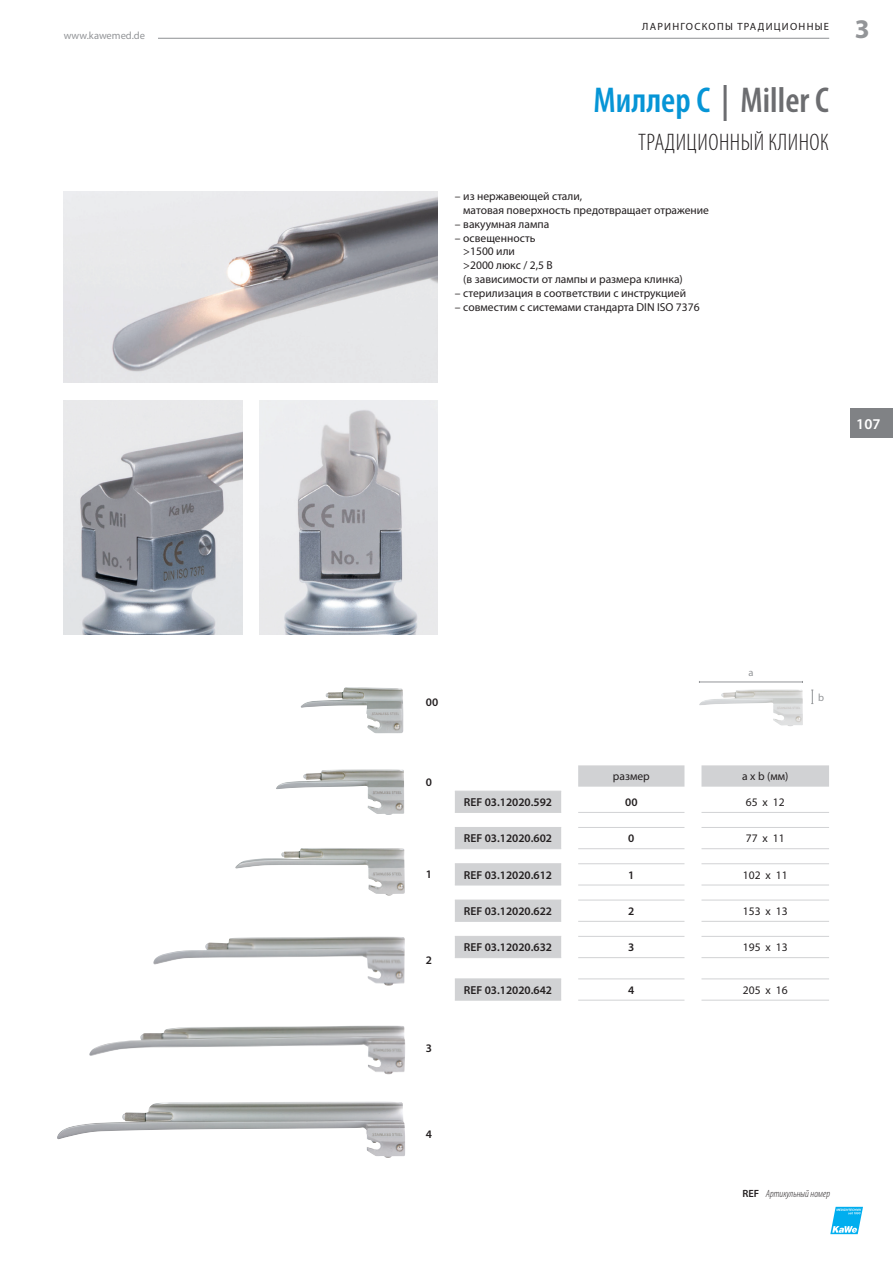
<style>
.page{position:relative;width:893px;height:1263px;background:#fff}
.page>*{position:absolute;margin:0;border:0;box-sizing:border-box;transform-origin:0 0}
.neu__24_pt__Semibold{font:600 condensed 36px "Myriad Pro";color:#6c6d70}
.t1{font:700 27px "Myriad Pro";color:#939598}
.neu__16_pt__Light_Co{font:300 condensed 24px "Myriad Pro";letter-spacing:.02em;color:#231f20}
.t2{font:600 15px "Myriad Pro";color:#fff}
._1_6_Tab{font:11.55px/13.8px "Myriad Pro";color:#231f20}
.neu__7_7_pt__Regular{font:600 11.55px "Myriad Pro";color:#231f20}
.neu__7_7_pt__Regular-2{font:11.55px "Myriad Pro";color:#231f20}
.t3{font:10.5px "Myriad Pro";letter-spacing:.12em;color:#231f20}
.t4{font:italic 300 condensed 10.5px "Myriad Pro";color:#231f20}
.t5{font:10.5px "Myriad Pro";color:#939598}
.s1{color:#0695d6}
.s2{font-weight:600;font-style:normal;font-stretch:normal}
</style>
<div class="page">
<div style="left:850px;top:408px;width:43px;height:30px;background:#808285"></div>
<img style="left:64px;top:191px;width:374px;height:192px">
<img style="left:64px;top:401px;width:178px;height:234px">
<img style="left:259px;top:401px;width:179px;height:234px">
<img style="left:153px;top:937px;width:252px;height:49px">
<img style="left:89px;top:1026px;width:316px;height:49px">
<img style="left:57px;top:1101px;width:348px;height:57px">
<img style="left:235px;top:848px;width:170px;height:48px">
<img style="left:276px;top:769px;width:128px;height:46px">
<img style="left:300px;top:687px;width:104px;height:46px">
<hr style="left:699px;top:682px;width:103px;height:1px;background:#939598">
<svg style="left:811px;top:690px;width:2px;height:14px"></svg>
<img style="left:699px;top:689px;width:104px;height:37px">
<svg style="left:455px;top:765px;width:374px;height:235px"></svg>
<hr style="left:455px;top:791px;width:106px;height:1px;background:#d1d2d4">
<hr style="left:455px;top:812px;width:106px;height:1px;background:#d1d2d4">
<hr style="left:578px;top:812px;width:106px;height:1px;background:#d1d2d4">
<hr style="left:701px;top:812px;width:128px;height:1px;background:#d1d2d4">
<hr style="left:455px;top:827px;width:106px;height:1px;background:#d1d2d4">
<hr style="left:578px;top:827px;width:106px;height:1px;background:#d1d2d4">
<hr style="left:701px;top:827px;width:128px;height:1px;background:#d1d2d4">
<hr style="left:455px;top:848px;width:106px;height:1px;background:#d1d2d4">
<hr style="left:578px;top:848px;width:106px;height:1px;background:#d1d2d4">
<hr style="left:701px;top:848px;width:128px;height:1px;background:#d1d2d4">
<hr style="left:455px;top:863px;width:106px;height:1px;background:#d1d2d4">
<hr style="left:578px;top:863px;width:106px;height:1px;background:#d1d2d4">
<hr style="left:701px;top:863px;width:128px;height:1px;background:#d1d2d4">
<hr style="left:455px;top:885px;width:106px;height:1px;background:#d1d2d4">
<hr style="left:578px;top:885px;width:106px;height:1px;background:#d1d2d4">
<hr style="left:701px;top:885px;width:128px;height:1px;background:#d1d2d4">
<hr style="left:455px;top:900px;width:106px;height:1px;background:#d1d2d4">
<hr style="left:578px;top:900px;width:106px;height:1px;background:#d1d2d4">
<hr style="left:701px;top:900px;width:128px;height:1px;background:#d1d2d4">
<hr style="left:455px;top:921px;width:106px;height:1px;background:#d1d2d4">
<hr style="left:578px;top:921px;width:106px;height:1px;background:#d1d2d4">
<hr style="left:701px;top:921px;width:128px;height:1px;background:#d1d2d4">
<hr style="left:455px;top:936px;width:106px;height:1px;background:#d1d2d4">
<hr style="left:578px;top:936px;width:106px;height:1px;background:#d1d2d4">
<hr style="left:701px;top:936px;width:128px;height:1px;background:#d1d2d4">
<hr style="left:455px;top:957px;width:106px;height:1px;background:#d1d2d4">
<hr style="left:578px;top:957px;width:106px;height:1px;background:#d1d2d4">
<hr style="left:701px;top:957px;width:128px;height:1px;background:#d1d2d4">
<hr style="left:455px;top:978px;width:106px;height:1px;background:#d1d2d4">
<hr style="left:455px;top:1000px;width:106px;height:1px;background:#d1d2d4">
<hr style="left:578px;top:978px;width:106px;height:1px;background:#d1d2d4">
<hr style="left:578px;top:1000px;width:106px;height:1px;background:#d1d2d4">
<hr style="left:701px;top:978px;width:128px;height:1px;background:#d1d2d4">
<hr style="left:701px;top:1000px;width:128px;height:1px;background:#d1d2d4">
<hr style="left:158px;top:38px;width:671px;height:1px;background:#939598">
<svg style="left:830px;top:1207px;width:33px;height:27px"></svg>
<p class="t5" style="left:64px;top:30px;width:83px">www.kawemed.de</p>
<h2 class="t1" style="left:855px;top:14px;width:16px">3</h2>
<p class="t3" style="left:642px;top:21px;width:188px">ЛАРИНГОСКОПЫ ТРАДИЦИОННЫЕ</p>
<p class="neu__24_pt__Semibold" style="left:594px;top:80px;width:237px"><span class="s1">Миллер С</span> | Мiller С</p>
<p class="neu__16_pt__Light_Co" style="left:638px;top:129px;width:192px">ТРАДИЦИОННЫЙ КЛИНОК</p>
<p class="_1_6_Tab" style="left:463px;top:189px;width:247px;text-indent:-9px">– из нержавеющей стали,<br>матовая поверхность предотвращает отражение</p>
<p class="_1_6_Tab" style="left:455px;top:217px;width:96px">– вакуумная лампа</p>
<p class="_1_6_Tab" style="left:463px;top:231px;width:221px;text-indent:-9px">– освещенность<br>&gt;1500 или<br>&gt;2000 люкс / 2,5 B<br>(в зависимости от лампы и размера клинка)</p>
<p class="_1_6_Tab" style="left:455px;top:286px;width:233px">– стерилизация в соответствии с инструкцией</p>
<p class="_1_6_Tab" style="left:455px;top:300px;width:246px">– совместим с системами стандарта DIN ISO 7376</p>
<p class="t2" style="left:856px;top:414px;width:26px">107</p>
<p class="neu__7_7_pt__Regular" style="left:426px;top:694px;width:14px">00</p>
<p class="neu__7_7_pt__Regular" style="left:426px;top:775px;width:8px">0</p>
<p class="neu__7_7_pt__Regular" style="left:426px;top:867px;width:8px">1</p>
<p class="neu__7_7_pt__Regular" style="left:426px;top:953px;width:8px">2</p>
<p class="neu__7_7_pt__Regular" style="left:426px;top:1041px;width:8px">3</p>
<p class="t5" style="left:748px;top:666px;width:7px">a</p>
<p class="neu__7_7_pt__Regular-2" style="left:613px;top:770px;width:38px">размер</p>
<p class="neu__7_7_pt__Regular-2" style="left:742px;top:770px;width:48px">a x b (мм)</p>
<p class="neu__7_7_pt__Regular" style="left:464px;top:795px;width:90px">REF 03.12020.592</p>
<p class="neu__7_7_pt__Regular" style="left:625px;top:795px;width:14px">00</p>
<p class="_1_6_Tab" style="left:746px;top:795px;width:40px">65 x 12</p>
<p class="neu__7_7_pt__Regular" style="left:464px;top:831px;width:90px">REF 03.12020.602</p>
<p class="neu__7_7_pt__Regular" style="left:628px;top:831px;width:8px">0</p>
<p class="_1_6_Tab" style="left:746px;top:832px;width:40px">77 x 11</p>
<p class="neu__7_7_pt__Regular" style="left:464px;top:867px;width:90px">REF 03.12020.612</p>
<p class="neu__7_7_pt__Regular" style="left:628px;top:867px;width:8px">1</p>
<p class="_1_6_Tab" style="left:743px;top:868px;width:46px">102 x 11</p>
<p class="neu__7_7_pt__Regular" style="left:464px;top:904px;width:90px">REF 03.12020.622</p>
<p class="neu__7_7_pt__Regular" style="left:628px;top:904px;width:8px">2</p>
<p class="_1_6_Tab" style="left:743px;top:904px;width:46px">153 x 13</p>
<p class="neu__7_7_pt__Regular" style="left:464px;top:940px;width:90px">REF 03.12020.632</p>
<p class="neu__7_7_pt__Regular" style="left:628px;top:940px;width:8px">3</p>
<p class="_1_6_Tab" style="left:743px;top:941px;width:46px">195 x 13</p>
<p class="neu__7_7_pt__Regular" style="left:464px;top:983px;width:90px">REF 03.12020.642</p>
<p class="neu__7_7_pt__Regular" style="left:628px;top:983px;width:8px">4</p>
<p class="_1_6_Tab" style="left:743px;top:983px;width:46px">205 x 16</p>
<p class="t5" style="left:818px;top:692px;width:7px">b</p>
<p class="neu__7_7_pt__Regular" style="left:426px;top:1127px;width:8px">4</p>
<p class="t4" style="left:742px;top:1188px;width:89px"><span class="s2">REF</span> Артикульный номер</p>
</div>
